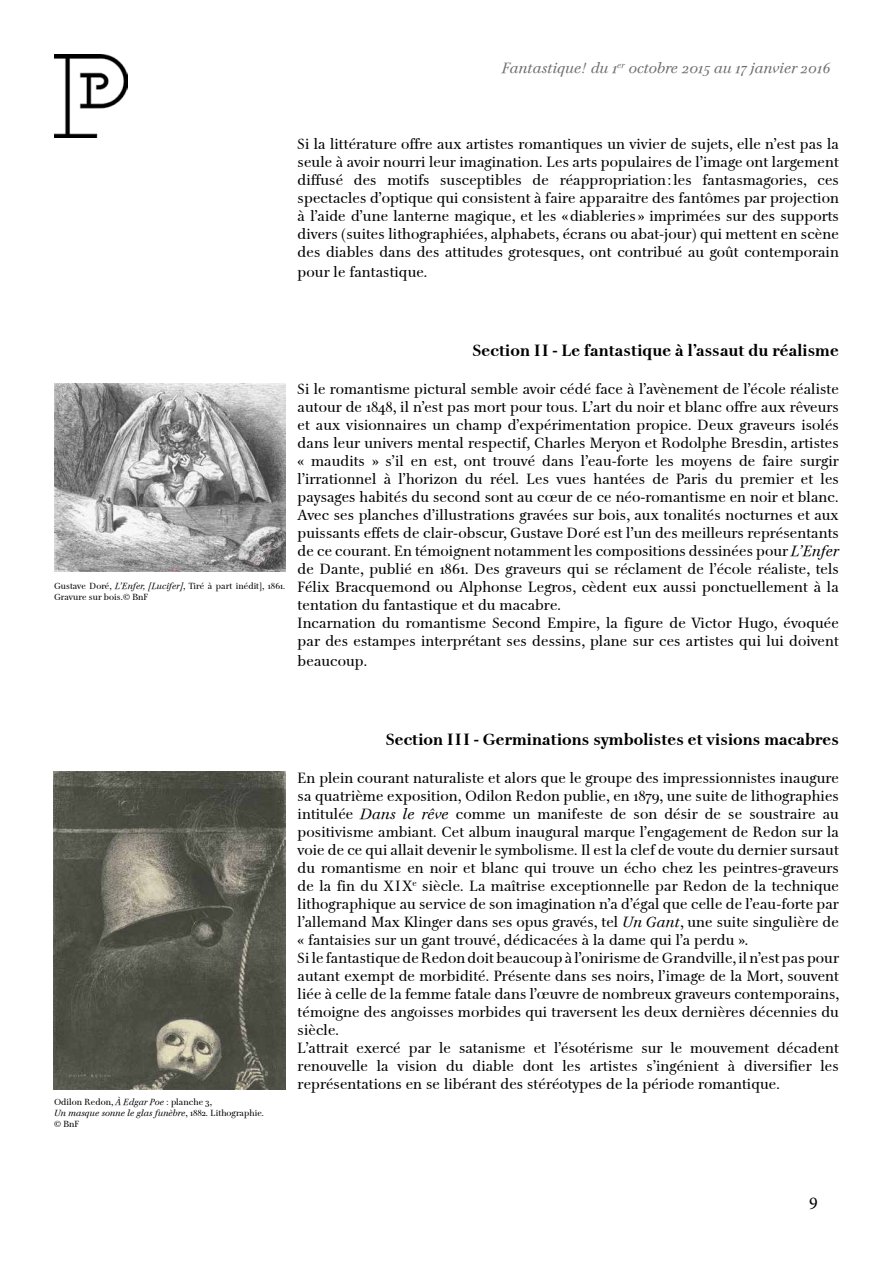
<style>
.page{position:relative;width:893px;height:1263px;background:#fff}
.page>*{position:absolute;margin:0;border:0;box-sizing:border-box;transform-origin:0 0}
.t1{font:18px "Minion Pro";color:#000}
.t2{font:700 16.5px "Petit Palais";color:#000}
.t3{font:15px/18px "Petit Palais Normal";color:#000}
.t4{font:italic 15px "Petit Palais";color:#6d6e71}
.t5{font:9px/10.8px "Petit Palais Normal";color:#000}
.t6{font:italic 9px "Petit Palais";color:#000}
.s1{font-family:"Petit Palais";font-style:italic}
.s2{font-family:"Petit Palais Normal";font-style:normal}
</style>
<div class="page">
<img style="left:54px;top:54px;width:74px;height:84px">
<img style="left:53px;top:772px;width:232px;height:317px">
<img style="left:54px;top:383px;width:231px;height:188px">
<p class="t4" style="left:502px;top:60px;width:330px">Fantastique! du 1<sup>er</sup> octobre 2015 au 17 janvier 2016</p>
<p class="t3" style="left:298px;top:135px;width:543px;text-align:justify">Si la littérature offre aux artistes romantiques un vivier de sujets, elle n’est pas la seule à avoir nourri leur imagination. Les arts populaires de l’image ont largement diffusé des motifs susceptibles de réappropriation:les fantasmagories, ces spectacles d’optique qui consistent à faire apparaitre des fantômes par projection à l’aide d’une lanterne magique, et les «diableries » imprimées sur des supports divers (suites lithographiées, alphabets, écrans ou abat-jour) qui mettent en scène des diables dans des attitudes grotesques, ont contribué au goût contemporain</p>
<p class="t3" style="left:298px;top:263px;width:132px">pour le fantastique.</p>
<p class="t5" style="left:54px;top:581px;width:233px">Gustave Doré, <span class="s1">L’Enfer, [Lucifer]</span>, Tiré à part inédit], 1861.<br>Gravure sur bois.© BnF</p>
<p class="t2" style="left:473px;top:341px;width:368px">Section II - Le fantastique à l’assaut du réalisme</p>
<p class="t3" style="left:298px;top:380px;width:543px">Si le romantisme pictural semble avoir cédé face à l’avènement de l’école réaliste autour de 1848, il n’est pas mort pour tous. L’art du noir et blanc offre aux rêveurs et aux visionnaires un champ d’expérimentation propice. Deux graveurs isolés dans leur univers mental respectif, Charles Meryon et Rodolphe Bresdin, artistes « maudits » s’il en est, ont trouvé dans l’eau-forte les moyens de faire surgir l’irrationnel à l’horizon du réel. Les vues hantées de Paris du premier et les paysages habités du second sont au cœur de ce néo-romantisme en noir et blanc.<br>Avec ses planches d’illustrations gravées sur bois, aux tonalités nocturnes et aux puissants effets de clair-obscur, Gustave Doré est l’un des meilleurs représentants de ce courant. En témoignent notamment les compositions dessinées pour <span class="s1">L’Enfer </span>de Dante, publié en 1861. Des graveurs qui se réclament de l’école réaliste, tels Félix Bracquemond ou Alphonse Legros, cèdent eux aussi ponctuellement à la tentation du fantastique et du macabre.<br>Incarnation du romantisme Second Empire, la figure de Victor Hugo, évoquée par des estampes interprétant ses dessins, plane sur ces artistes qui lui doivent</p>
<p class="t3" style="left:298px;top:652px;width:71px">beaucoup.</p>
<p class="t5" style="left:54px;top:1097px;width:159px">Odilon Redon, <span class="s1">À Edgar Poe</span> : planche 3,</p>
<p class="t6" style="left:54px;top:1108px;width:212px">Un masque sonne le glas funèbre<span class="s2">, 1882. Lithographie.</span></p>
<p class="t5" style="left:54px;top:1118px;width:27px">© BnF</p>
<p class="t2" style="left:386px;top:729px;width:455px">Section III - Germinations symbolistes et visions macabres</p>
<p class="t3" style="left:298px;top:769px;width:543px">En plein courant naturaliste et alors que le groupe des impressionnistes inaugure sa quatrième exposition, Odilon Redon publie, en 1879, une suite de lithographies intitulée <span class="s1">Dans le rêve</span> comme un manifeste de son désir de se soustraire au positivisme ambiant. Cet album inaugural marque l’engagement de Redon sur la voie de ce qui allait devenir le symbolisme. Il est la clef de voute du dernier sursaut du romantisme en noir et blanc qui trouve un écho chez les peintres-graveurs de la fin du XIX<sup>e</sup> siècle. La maîtrise exceptionnelle par Redon de la technique lithographique au service de son imagination n’a d’égal que celle de l’eau-forte par l’allemand Max Klinger dans ses opus gravés, tel <span class="s1">Un Gant</span>, une suite singulière de « fantaisies sur un gant trouvé, dédicacées à la dame qui l’a perdu ».<br>Si le fantastique de Redon doit beaucoup à l’onirisme de Grandville, il n’est pas pour autant exempt de morbidité. Présente dans ses noirs, l’image de la Mort, souvent liée à celle de la femme fatale dans l’œuvre de nombreux graveurs contemporains, témoigne des angoisses morbides qui traversent les deux dernières décennies du siècle.<br>L’attrait exercé par le satanisme et l’ésotérisme sur le mouvement décadent renouvelle la vision du diable dont les artistes s’ingénient à diversifier les représentations en se libérant des stéréotypes de la période romantique.</p>
<p class="t1" style="left:809px;top:1191px;width:10px">9</p>
</div>
